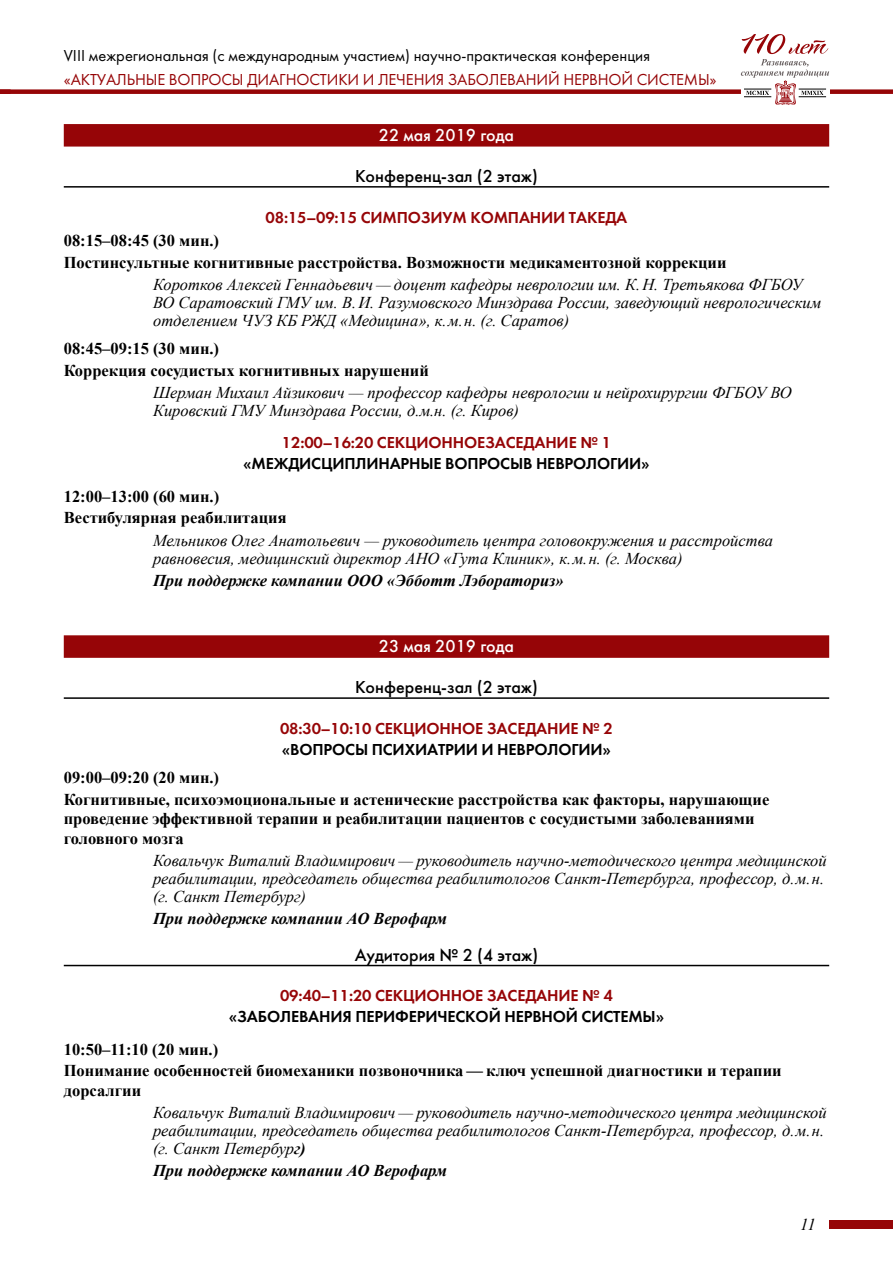
<style>
.page{position:relative;width:893px;height:1263px;background:#fff}
.page>*{position:absolute;margin:0;border:0;box-sizing:border-box;transform-origin:0 0}
.t1{font:700 18px "DP Futura";color:#000}
.t2{font:700 18px "DP Futura";color:#fff}
.t3{font:italic 16.5px/18px "Times New Roman";color:#000}
.t4{font:700 16.5px/21.6px "Times New Roman";color:#000}
.t5{font:700 16.5px "DP Futura Demi";letter-spacing:-.01em;color:#960507}
.t6{font:700 16.5px "DP Futura Demi";letter-spacing:-.01em;color:#000}
.t7{font:italic 700 16.5px "Times New Roman";color:#000}
.t8{font:16.5px "DP Futura Demi";color:#000}
.t9{font:16.5px "DP Futura Demi";letter-spacing:-.01em;color:#960507}
.s1{font-weight:700}
</style>
<div class="page">
<div style="left:829px;top:1220px;width:64px;height:8px;background:#960507"></div>
<div style="left:0;top:89px;width:893px;height:5px;background:#960507"></div>
<svg style="left:741px;top:34px;width:88px;height:71px"></svg>
<div style="left:64px;top:124px;width:765px;height:23px;background:#960507"></div>
<hr style="left:64px;top:186px;width:765px;height:2px;background:#000">
<div style="left:64px;top:635px;width:765px;height:23px;background:#960507"></div>
<hr style="left:64px;top:697px;width:765px;height:2px;background:#000">
<hr style="left:64px;top:965px;width:765px;height:1px;background:#000">
<p class="t8" style="left:64px;top:48px;width:588px">VIII межрегиональная (с международным участием) научно-практическая конференция</p>
<p class="t9" style="left:64px;top:72px;width:654px">«Актуальные вопросы диагностики и лечения заболеваний нервной системы»</p>
<p class="t2" style="left:379px;top:125px;width:137px">22 мая 2019 года</p>
<p class="t1" style="left:355px;top:166px;width:184px">Конференц-зал (2 этаж)</p>
<p class="t5" style="left:266px;top:208px;width:118px">08:15–09:15 Симпози</p>
<p class="t5" style="left:443px;top:208px;width:22px">умкомпании</p>
<p class="t5" style="left:569px;top:208px;width:19px">Такеда</p>
<p class="t4" style="left:64px;top:230px;width:664px">08:15–08:45 (30 мин.)<br>Постинсультные когнитивные расстройства. Возможности медикаментозной коррекции</p>
<p class="t3" style="left:153px;top:275px;width:670px">Коротков Алексей Геннадьевич — доцент кафедры неврологии им. К.Н. Третьякова ФГБОУ<br>ВО Саратовский ГМУ им. В.И. Разумовского Минздрава России, заведующий неврологическим отделением ЧУЗ КБ РЖД «Медицина», к. м. н. (г. Саратов)</p>
<p class="t4" style="left:64px;top:337px;width:367px">08:45–09:15 (30 мин.)<br>Коррекция сосудистых когнитивных нарушений</p>
<p class="t3" style="left:153px;top:383px;width:640px">Шерман Михаил Айзикович — профессор кафедры неврологии и нейрохирургии ФГБОУ ВО<br>Кировский ГМУ Минздрава России, д.м.н. (г. Киров)</p>
<p class="t5" style="left:282px;top:434px;width:116px">12:00–16:20 Секционноезаседание</p>
<p class="t5" style="left:580px;top:434px;width:32px">№1</p>
<p class="t6" style="left:243px;top:455px;width:57px">«Междисциплинарныевопросывневрологии</p>
<p class="t6" style="left:641px;top:455px;width:10px">»</p>
<p class="t4" style="left:64px;top:485px;width:224px">12:00–13:00 (60 мин.)<br>Вестибулярная реабилитация</p>
<p class="t3" style="left:153px;top:531px;width:621px">Мельников Олег Анатольевич — руководитель центра головокружения и расстройства равновесия, медицинский директор АНО «Гута Клиник», к. м. н. (г. Москва)</p>
<p class="t7" style="left:153px;top:569px;width:412px">При поддержке компании ООО «Эбботт Лэбораториз»</p>
<p class="t2" style="left:379px;top:636px;width:137px">23 мая 2019 года</p>
<p class="t1" style="left:355px;top:677px;width:184px">Конференц-зал (2 этаж)</p>
<p class="t5" style="left:280px;top:719px;width:116px">08:30–10:10 Секционноезаседание</p>
<p class="t5" style="left:582px;top:719px;width:32px">№2</p>
<p class="t6" style="left:282px;top:740px;width:29px">«Вопросыпси</p>
<p class="t6" style="left:405px;top:740px;width:22px">хиатриииневрологии</p>
<p class="t6" style="left:603px;top:740px;width:10px">»</p>
<p class="t4" style="left:64px;top:766px;width:707px">09:00–09:20 (20 мин.)<br>Когнитивные, психоэмоциональные и астенические расстройства как факторы, нарушающие</p>
<p class="t4" style="left:64px;top:808px;width:692px;line-height:19.5px">проведение эффективной терапии и реабилитации пациентов с сосудистыми заболеваниями головного мозга</p>
<p class="t3" style="left:153px;top:851px;width:675px">Ковальчук Виталий Владимирович — руководитель научно-методического центра медицинской реабилитации, председатель общества реабилитологов Санкт-Петербурга, профессор, д. м. н. (г. Санкт Петербург)</p>
<p class="t7" style="left:153px;top:907px;width:295px">При поддержке компании АО Верофарм</p>
<p class="t1" style="left:355px;top:944px;width:185px">Аудитория № 2 (4 этаж)</p>
<p class="t5" style="left:280px;top:987px;width:116px">09:40–11:20 Секционноезаседание</p>
<p class="t5" style="left:582px;top:987px;width:32px">№4</p>
<p class="t6" style="left:229px;top:1008px;width:30px">«Заболевани</p>
<p class="t6" style="left:342px;top:1008px;width:19px">я пери</p>
<p class="t6" style="left:395px;top:1008px;width:25px">ферическойнервнойсистемы</p>
<p class="t6" style="left:656px;top:1008px;width:10px">»</p>
<p class="t4" style="left:64px;top:1038px;width:719px">10:50–11:10 (20 мин.)<br>Понимание особенностей биомеханики позвоночника — ключ успешной диагностики и терапии</p>
<p class="t4" style="left:64px;top:1079px;width:79px">дорсалгии</p>
<p class="t3" style="left:153px;top:1103px;width:675px">Ковальчук Виталий Владимирович — руководитель научно-методического центра медицинской реабилитации, председатель общества реабилитологов Санкт-Петербурга, профессор, д. м. н. (г. Санкт Петербур<span class="s1">г)</span></p>
<p class="t7" style="left:153px;top:1159px;width:295px">При поддержке компании АО Верофарм</p>
<p class="t3" style="left:800px;top:1214px;width:17px">11</p>
</div>
